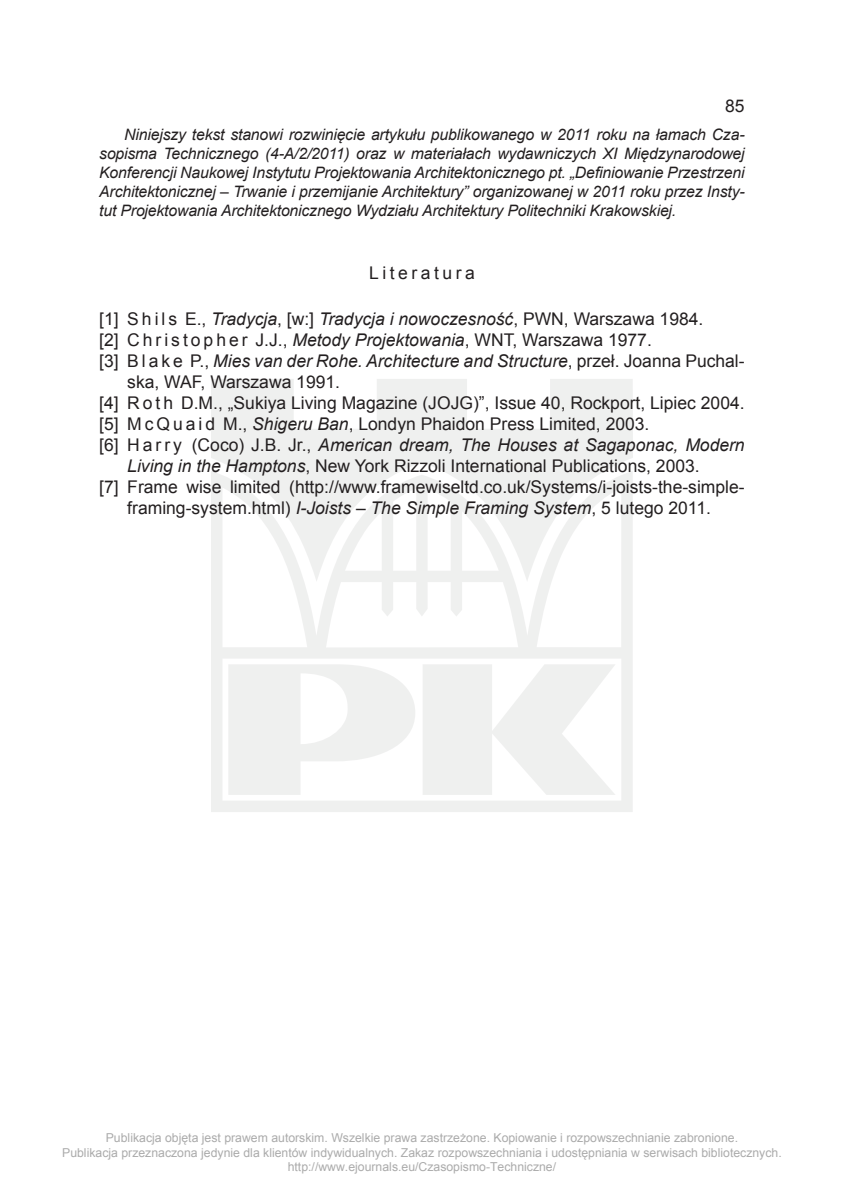
<style>
.page{position:relative;width:844px;height:1191px;background:#fff}
.page>*{position:absolute;margin:0;border:0;box-sizing:border-box;transform-origin:0 0}
.po_literaturze_do_9{font:17.5px/21px "Arial";color:#231f20}
.literatura{font:17.5px "Arial";letter-spacing:.2em;color:#231f20}
.tekst_cz{font:italic 15.75px/18.9px "Arial";letter-spacing:-.01em;color:#231f20;text-align:justify}
.t1{font:12.25px/14.7px "Arial";color:#ababab;text-align:center}
.s1{font-style:italic}
</style>
<div class="page">
<svg style="left:211px;top:379px;width:421px;height:433px;fill:#eff0ef"></svg>
<p class="po_literaturze_do_9" style="left:725px;top:95px;width:21px">85</p>
<p class="tekst_cz" style="left:99px;top:126px;width:646px;text-indent:25px">Niniejszy tekst stanowi rozwinięcie artykułu publikowanego w 2011 roku na łamach Cza&shy;sopisma Technicznego (4-A/2/2011) oraz w materiałach wydawniczych XI Międzynarodowej Konferencji Naukowej Instytutu Projektowania Architektonicznego pt. „Definiowanie Przestrzeni Architektonicznej – Trwanie i przemijanie Architektury” organizowanej w 2011 roku przez Insty&shy;tut Projektowania Architektonicznego Wydziału Architektury Politechniki Krakowskiej.</p>
<p class="literatura" style="left:369px;top:261px;width:107px">Literatura</p>
<p class="po_literaturze_do_9" style="left:99px;top:309px;width:605px">[1] S h i l s E., <span class="s1">Tradycja</span>, [w:] <span class="s1">Tradycja i nowoczesność</span>, PWN, Warszawa 1984.</p>
<p class="po_literaturze_do_9" style="left:99px;top:330px;width:554px">[2] C h r i s t o p h e r J.J., <span class="s1">Metody Projektowania</span>, WNT, Warszawa 1977.</p>
<p class="po_literaturze_do_9" style="left:127px;top:351px;width:618px;text-indent:-28px">[3] B l a k e P., <span class="s1">Mies van der Rohe. Architecture and Structure</span>, przeł. Joanna Puchal&shy;ska, WAF, Warszawa 1991.</p>
<p class="po_literaturze_do_9" style="left:99px;top:393px;width:646px">[4] R o t h D.M., „Sukiya Living Magazine (JOJG)”, Issue 40, Rockport, Lipiec 2004.</p>
<p class="po_literaturze_do_9" style="left:99px;top:414px;width:551px">[5] M c Q u a i d M., <span class="s1">Shigeru Ban</span>, Londyn Phaidon Press Limited, 2003.</p>
<p class="po_literaturze_do_9" style="left:127px;top:435px;width:618px;text-indent:-28px">[6] H a r r y (Coco) J.B. Jr., <span class="s1">American dream, The Houses at Sagaponac, Modern<br>Living in the Hamptons</span>, New York Rizzoli International Publications, 2003.</p>
<p class="po_literaturze_do_9" style="left:99px;top:477px;width:646px;text-align:center">[7] Frame wise limited (http://www.framewiseltd.co.uk/Systems/i-joists-the-simple&shy;framing-system.html) <span class="s1">I-Joists – The Simple Framing System</span>, 5 lutego 2011.</p>
<p class="t1" style="left:62px;top:1130px;width:721px">Publikacja objęta jest prawem autorskim. Wszelkie prawa zastrzeżone. Kopiowanie i rozpowszechnianie zabronione.<br>Publikacja przeznaczona jedynie dla klientów indywidualnych. Zakaz rozpowszechniania i udostępniania w serwisach bibliotecznych. http://www.ejournals.eu/Czasopismo-Techniczne/</p>
</div>
